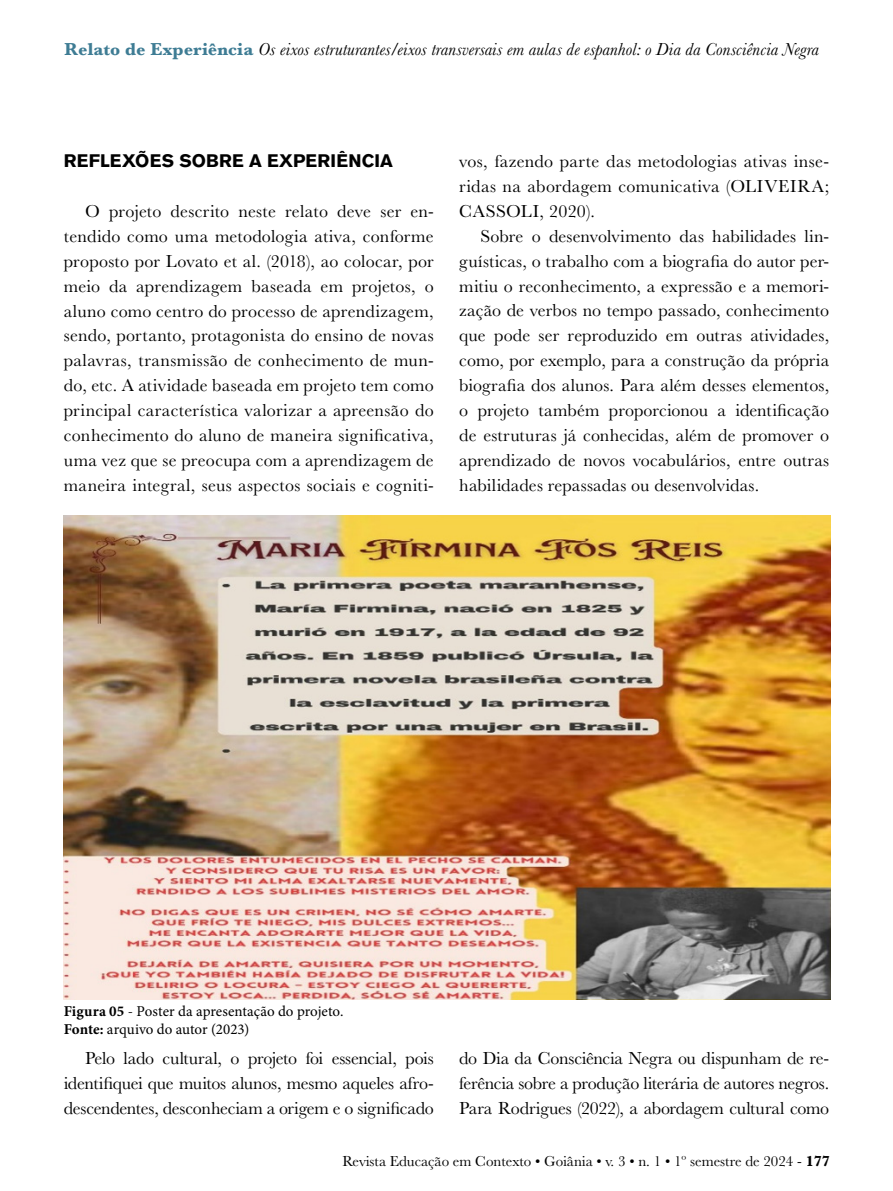
<style>
.page{position:relative;width:893px;height:1191px;background:#fff}
.page>*{position:absolute;margin:0;border:0;box-sizing:border-box;transform-origin:0 0}
.t1{font:18px/24.9px "Baskerville MT Std";letter-spacing:.01em;color:#000;text-align:justify}
.t2{font:italic 18px "Baskerville MT Std";letter-spacing:.01em;color:#000}
.t3{font:700 18px "Akzidenz Grotesk BQ";letter-spacing:.01em;color:#000}
.t4{font:15px/18px "Minion Pro";color:#000}
.t5{font:15px "Baskerville MT Std";color:#000}
.s1{font-weight:700;font-style:normal;color:#3e7c94}
.s2{font-weight:700}
</style>
<div class="page">
<img style="left:64px;top:516px;width:766px;height:483px">
<p class="t2" style="left:65px;top:38px;width:755px"><span class="s1">Relato de Experiência</span> Os eixos estruturantes/eixos transversais em aulas de espanhol: o Dia da Consciência Negra</p>
<p class="t3" style="left:64px;top:150px;width:331px">REFLEXÕES SOBRE A EXPERIÊNCIA</p>
<p class="t1" style="left:64px;top:199px;width:371px;text-indent:21px">O projeto descrito neste relato deve ser en&shy;tendido como uma metodologia ativa, conforme proposto por Lovato et al. (2018), ao colocar, por meio da aprendizagem baseada em projetos, o aluno como centro do processo de aprendizagem, sendo, portanto, protagonista do ensino de novas palavras, transmissão de conhecimento de mun&shy;do, etc. A atividade baseada em projeto tem como principal característica valorizar a apreensão do conhecimento do aluno de maneira significativa, uma vez que se preocupa com a aprendizagem de maneira integral, seus aspectos sociais e cogniti-</p>
<p class="t1" style="left:459px;top:149px;width:371px">vos, fazendo parte das metodologias ativas inse&shy;ridas na abordagem comunicativa (OLIVEIRA; CASSOLI, 2020).</p>
<p class="t1" style="left:459px;top:223px;width:371px;text-indent:21px">Sobre o desenvolvimento das habilidades lin&shy;guísticas, o trabalho com a biografia do autor per&shy;mitiu o reconhecimento, a expressão e a memori&shy;zação de verbos no tempo passado, conhecimento que pode ser reproduzido em outras atividades, como, por exemplo, para a construção da própria biografia dos alunos. Para além desses elementos, o projeto também proporcionou a identificação de estruturas já conhecidas, além de promover o aprendizado de novos vocabulários, entre outras habilidades repassadas ou desenvolvidas.</p>
<p class="t4" style="left:64px;top:1002px;width:281px"><span class="s2">Figura 05</span> - Poster da apresentação do projeto.<br><span class="s2">Fonte:</span> arquivo do autor (2023)</p>
<p class="t1" style="left:64px;top:1045px;width:371px;text-indent:21px">Pelo lado cultural, o projeto foi essencial, pois identifiquei que muitos alunos, mesmo aqueles afro&shy;descendentes, desconheciam a origem e o significado</p>
<p class="t1" style="left:459px;top:1045px;width:371px">do Dia da Consciência Negra ou dispunham de re&shy;ferência sobre a produção literária de autores negros.<br>Para Rodrigues (2022), a abordagem cultural como</p>
<p class="t5" style="left:342px;top:1152px;width:489px">Revista Educação em Contexto • Goiânia • v. 3 • n. 1 • 1º semestre de 2024 - <span class="s2">177</span></p>
</div>
